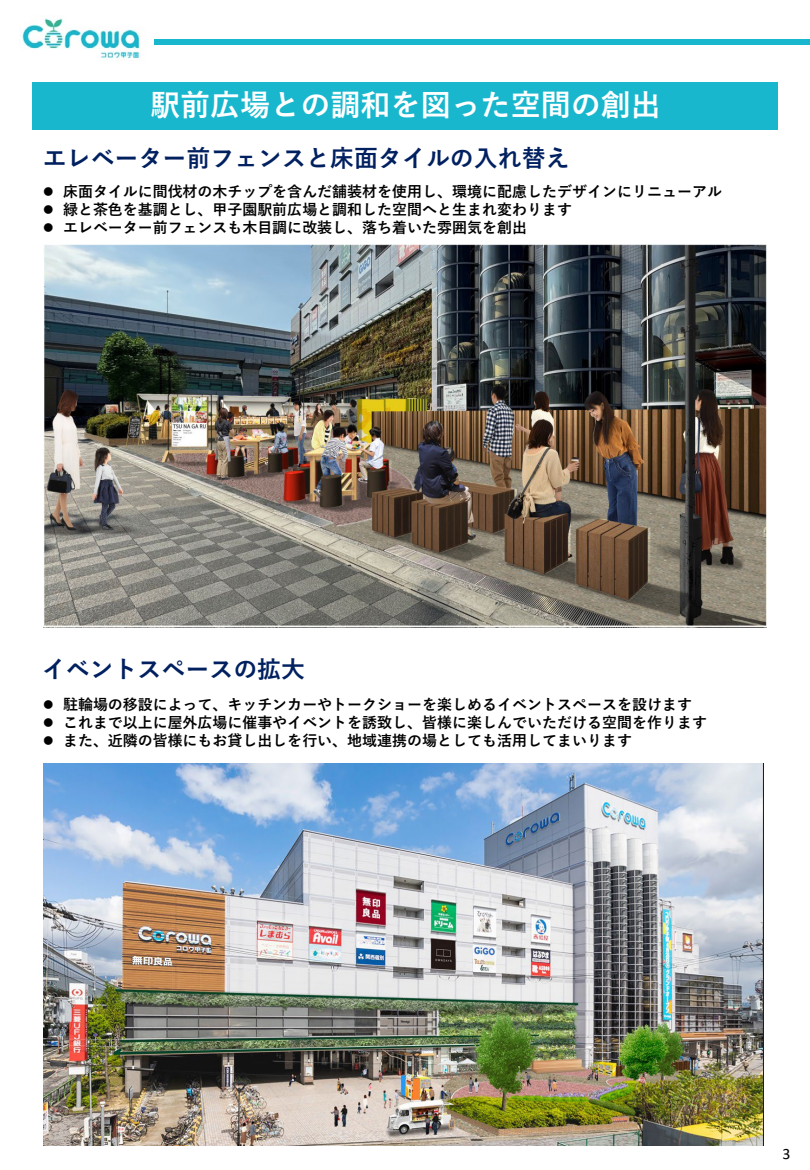
<style>
.page{position:relative;width:810px;height:1170px;background:#fff}
.page>*{position:absolute;margin:0;border:0;box-sizing:border-box;transform-origin:0 0}
.t1{font:700 30px "Yu Gothic";color:#fff}
.t2{font:700 24px "Yu Gothic";color:#002060}
.t3{font:15.9px "Calibri";color:#000}
.t4{font:700 15px "Yu Gothic";color:#000}
</style>
<div class="page">
<img style="left:22px;top:18px;width:118px;height:41px">
<div style="left:154px;top:40px;width:656px;height:5px;background:#18b7cd"></div>
<div style="left:32px;top:83px;width:746px;height:47px;background:#18b7cd"></div>
<img style="left:44px;top:245px;width:723px;height:383px">
<img style="left:44px;top:763px;width:720px;height:383px">
<h1 class="t1" style="left:150px;top:88px;width:512px">駅前広場との調和を図った空間の創出</h1>
<h2 class="t2" style="left:43px;top:144px;width:529px">エレベーター前フェンスと床面タイルの入れ替え</h2>
<p class="t4" style="left:43px;top:183px;width:681px">● 床面タイルに間伐材の木チップを含んだ舗装材を使用し、環境に配慮したデザインにリニューアル</p>
<p class="t4" style="left:43px;top:201px;width:531px">● 緑と茶色を基調とし、甲子園駅前広場と調和した空間へと生まれ変わります</p>
<p class="t4" style="left:43px;top:219px;width:486px">● エレベーター前フェンスも木目調に改装し、落ち着いた雰囲気を創出</p>
<h2 class="t2" style="left:42px;top:655px;width:265px">イベントスペースの拡大</h2>
<p class="t4" style="left:43px;top:696px;width:651px">● 駐輪場の移設によって、キッチンカーやトークショーを楽しめるイベントスペースを設けます</p>
<p class="t4" style="left:43px;top:714px;width:666px">● これまで以上に屋外広場に催事やイベントを誘致し、皆様に楽しんでいただける空間を作ります</p>
<p class="t4" style="left:43px;top:732px;width:591px">● また、近隣の皆様にもお貸し出しを行い、地域連携の場としても活用してまいります</p>
<p class="t3" style="left:783px;top:1143px;width:10px">3</p>
</div>
